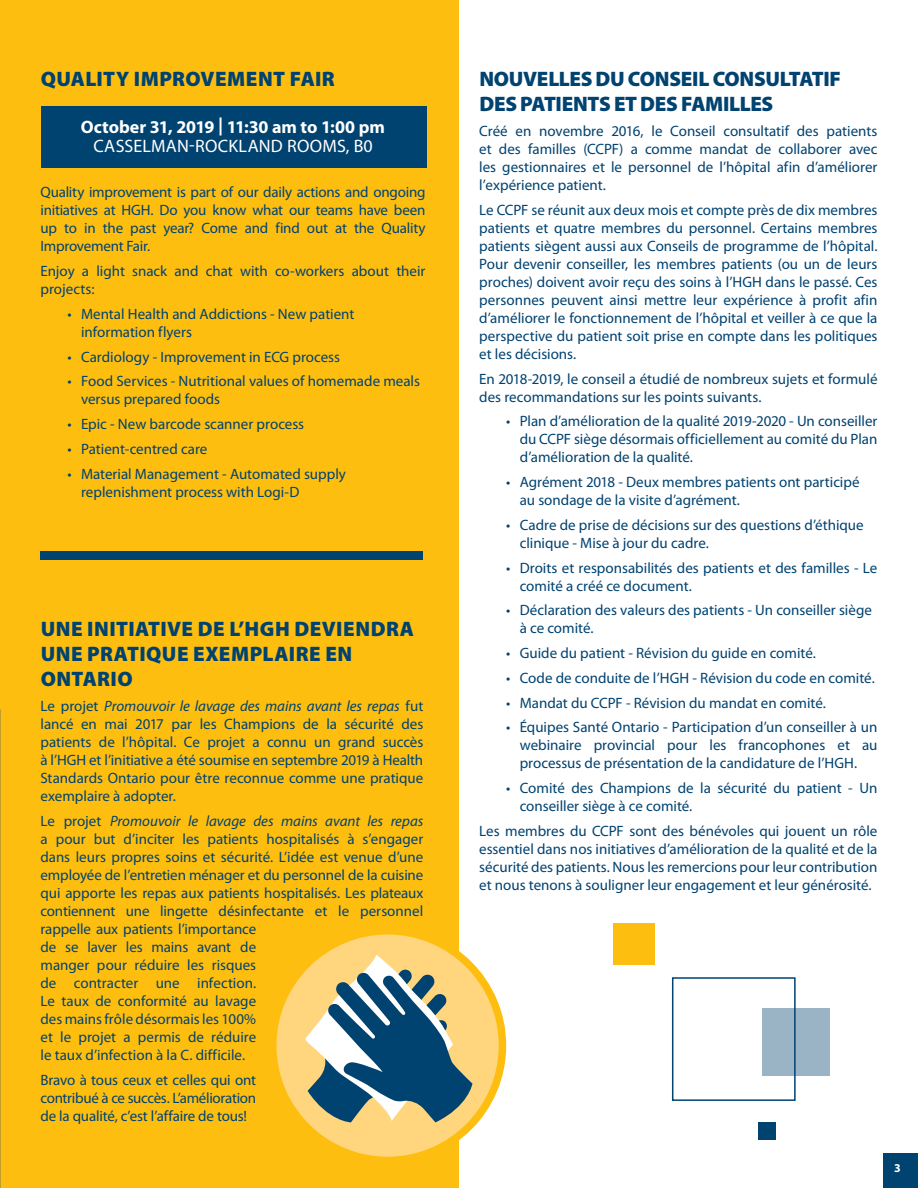
<style>
.page{position:relative;width:918px;height:1188px;background:#fff}
.page>*{position:absolute;margin:0;border:0;box-sizing:border-box;transform-origin:0 0}
.Titre{font:900 21px/25.2px "Myriad Pro";letter-spacing:.01em;color:#004270}
.Titre-2{font:900 21px/25.2px "Myriad Pro";letter-spacing:-.015em;color:#004270}
.texte{font:700 18px/19.5px "Myriad Pro";letter-spacing:-.005em;color:#fff;text-align:center}
.texte-2{font:15px/18px "Myriad Pro";color:#004270}
.t1{font:700 12px "Myriad Pro";color:#fff}
.s1{font-weight:400}
.s2{font-style:italic}
</style>
<div class="page">
<div style="left:0;top:0;width:459px;height:1188px;background:#febe10"></div>
<div style="left:883px;top:1153px;width:35px;height:35px;background:#004270"></div>
<div style="left:41px;top:106px;width:386px;height:61px;background:#004270"></div>
<div style="left:672px;top:977px;width:124px;height:124px;border:2px solid #004270"></div>
<div style="left:762px;top:1009px;width:67px;height:67px;background:#9ab4c6"></div>
<div style="left:613px;top:923px;width:42px;height:42px;background:#febe10"></div>
<div style="left:758px;top:1122px;width:18px;height:18px;background:#004270"></div>
<div style="left:273px;top:931px;width:229px;height:229px;background:#ffd67e;border-radius:50%"></div>
<div style="left:269px;top:927px;width:237px;height:237px;border:8px solid #febe10;border-radius:50%"></div>
<svg style="left:305px;top:955px;width:167px;height:167px"></svg>
<div style="left:40px;top:551px;width:383px;height:8px;background:#004270"></div>
<p class="Titre" style="left:41px;top:67px;width:296px">QUALITY IMPROVEMENT FAIR</p>
<p class="texte" style="left:81px;top:116px;width:306px">October 31, 2019 | 11:30 am to 1:00 pm<br><span class="s1">CASSELMAN-ROCKLAND ROOMS, B0</span></p>
<p class="texte-2" style="left:40px;top:183px;width:387px;text-align:justify">Quality improvement is part of our daily actions and ongoing initiatives at HGH. Do you know what our teams have been up to in the past year? Come and find out at the Quality Improvement Fair.</p>
<p class="texte-2" style="left:40px;top:262px;width:387px">Enjoy a light snack and chat with co-workers about their projects:</p>
<p class="texte-2" style="left:81px;top:304px;width:275px;text-indent:-14px">• Mental Health and Addictions - New patient information flyers</p>
<p class="texte-2" style="left:68px;top:347px;width:274px">• Cardiology - Improvement in ECG process</p>
<p class="texte-2" style="left:81px;top:372px;width:340px;text-indent:-14px">• Food Services - Nutritional values of homemade meals versus prepared foods</p>
<p class="texte-2" style="left:68px;top:415px;width:238px">• Epic - New barcode scanner process</p>
<p class="texte-2" style="left:68px;top:439px;width:141px">• Patient-centred care</p>
<p class="texte-2" style="left:81px;top:464px;width:267px;text-indent:-14px">• Material Management - Automated supply replenishment process with Logi-D</p>
<p class="Titre" style="left:41px;top:616px;width:375px">UNE INITIATIVE DE L’HGH DEVIENDRA<br>UNE PRATIQUE EXEMPLAIRE EN<br>ONTARIO</p>
<p class="texte-2" style="left:40px;top:697px;width:384px;text-align:justify">Le projet <span class="s2">Promouvoir le lavage des mains avant les repas</span> fut lancé en mai 2017 par les Champions de la sécurité des patients de l’hôpital. Ce projet a connu un grand succès à l’HGH et l’initiative a été soumise en septembre 2019 à Health Standards Ontario pour être reconnue comme une pratique exemplaire à adopter.</p>
<p class="texte-2" style="left:40px;top:812px;width:384px">Le projet <span class="s2">Promouvoir le lavage des mains avant les repas </span>a pour but d’inciter les patients hospitalisés à s’engager dans leurs propres soins et sécurité. L’idée est venue d’une employée de l’entretien ménager et du personnel de la cuisine qui apporte les repas aux patients hospitalisés. Les plateaux contiennent une lingette désinfectante et le personnel rappelle aux patients l’importance<br>de se laver les mains avant de<br>manger pour réduire les risques<br>de contracter une infection.<br>Le taux de conformité au lavage<br>des mains frôle désormais les 100%<br>et le projet a permis de réduire<br>le taux d’infection à la C. difficile.</p>
<p class="texte-2" style="left:40px;top:1070px;width:217px;text-align:justify">Bravo à tous ceux et celles qui ont contribué à ce succès. L’amélioration de la qualité, c’est l’affaire de tous!</p>
<p class="Titre-2" style="left:479px;top:67px;width:363px">NOUVELLES DU CONSEIL CONSULTATIF<br>DES PATIENTS ET DES FAMILLES</p>
<p class="texte-2" style="left:479px;top:122px;width:400px;text-align:justify">Créé en novembre 2016, le Conseil consultatif des patients et des familles (CCPF) a comme mandat de collaborer avec les gestionnaires et le personnel de l’hôpital afin d’améliorer l’expérience patient.</p>
<p class="texte-2" style="left:479px;top:201px;width:400px;text-align:justify">Le CCPF se réunit aux deux mois et compte près de dix membres patients et quatre membres du personnel. Certains membres patients siègent aussi aux Conseils de programme de l’hôpital.<br>Pour devenir conseiller, les membres patients (ou un de leurs proches) doivent avoir reçu des soins à l’HGH dans le passé. Ces personnes peuvent ainsi mettre leur expérience à profit afin d’améliorer le fonctionnement de l’hôpital et veiller à ce que la perspective du patient soit prise en compte dans les politiques et les décisions.</p>
<p class="texte-2" style="left:479px;top:369px;width:400px">En 2018-2019, le conseil a étudié de nombreux sujets et formulé des recommandations sur les points suivants.</p>
<p class="texte-2" style="left:520px;top:412px;width:359px;text-align:justify;text-indent:-14px">• Plan d’amélioration de la qualité 2019-2020 - Un conseiller du CCPF siège désormais officiellement au comité du Plan d’amélioration de la qualité.</p>
<p class="texte-2" style="left:520px;top:473px;width:341px;text-indent:-14px">• Agrément 2018 - Deux membres patients ont participé au sondage de la visite d’agrément.</p>
<p class="texte-2" style="left:520px;top:516px;width:346px;text-indent:-14px">• Cadre de prise de décisions sur des questions d’éthique clinique - Mise à jour du cadre.</p>
<p class="texte-2" style="left:520px;top:558px;width:359px;text-indent:-14px">• Droits et responsabilités des patients et des familles - Le comité a créé ce document.</p>
<p class="texte-2" style="left:520px;top:601px;width:354px;text-indent:-14px">• Déclaration des valeurs des patients - Un conseiller siège à ce comité.</p>
<p class="texte-2" style="left:506px;top:644px;width:311px">• Guide du patient - Révision du guide en comité.</p>
<p class="texte-2" style="left:506px;top:669px;width:370px">• Code de conduite de l’HGH - Révision du code en comité.</p>
<p class="texte-2" style="left:506px;top:693px;width:321px">• Mandat du CCPF - Révision du mandat en comité.</p>
<p class="texte-2" style="left:520px;top:718px;width:359px;text-align:justify;text-indent:-14px">• Équipes Santé Ontario - Participation d’un conseiller à un webinaire provincial pour les francophones et au processus de présentation de la candidature de l’HGH.</p>
<p class="texte-2" style="left:520px;top:779px;width:359px;text-indent:-14px">• Comité des Champions de la sécurité du patient - Un conseiller siège à ce comité.</p>
<p class="texte-2" style="left:479px;top:822px;width:400px;text-align:justify">Les membres du CCPF sont des bénévoles qui jouent un rôle essentiel dans nos initiatives d’amélioration de la qualité et de la sécurité des patients. Nous les remercions pour leur contribution et nous tenons à souligner leur engagement et leur générosité.</p>
<p class="t1" style="left:894px;top:1160px;width:8px">3</p>
</div>
